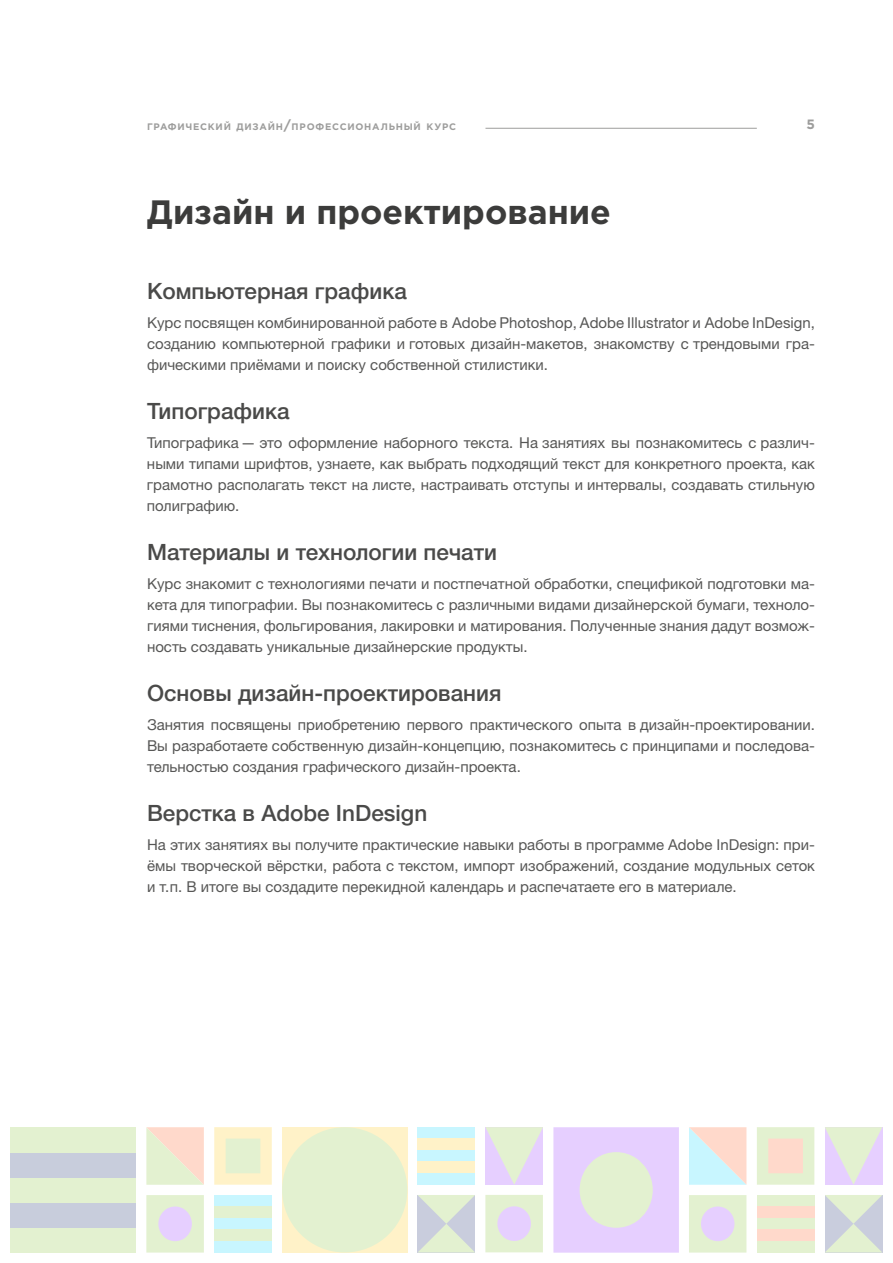
<style>
.page{position:relative;width:893px;height:1263px;background:#fff}
.page>*{position:absolute;margin:0;border:0;box-sizing:border-box;transform-origin:0 0}
.t1{font:700 33.75px "Gotham Pro";color:#3c3c3b}
.t2{font:500 22.5px "Helvetica Neue LTW1 G";color:#4a4a49}
.t3{font:15px/21px "Helvetica Neue LTW1 G";color:#575756;text-align:justify}
.t4{font:700 13.5px "Gotham Pro";color:#9d9d9c}
.t5{font:700 9.45px "Gotham Pro";letter-spacing:.08em;color:#9d9d9c}
.s1{font-size:13.5px}
</style>
<div class="page">
<hr style="left:485px;top:128px;width:272px;height:1px;background:#9d9d9c">
<svg style="left:214px;top:1127px;width:58px;height:58px;background:#f4f1cb"></svg>
<svg style="left:757px;top:1127px;width:57px;height:58px;background:#ede8ce"></svg>
<svg style="left:553px;top:1127px;width:126px;height:126px;background:#e5d9f2"></svg>
<svg style="left:146px;top:1195px;width:58px;height:57px;background:#e4e7dd"></svg>
<svg style="left:689px;top:1195px;width:57px;height:57px;background:#e3e7dd"></svg>
<svg style="left:485px;top:1195px;width:58px;height:57px;background:#e4e7dd"></svg>
<svg style="left:485px;top:1127px;width:58px;height:58px;background:#e4dfe7"></svg>
<svg style="left:825px;top:1127px;width:57px;height:58px;background:#e4e0e7"></svg>
<div style="left:214px;top:1195px;width:58px;height:11px;background:#c8f6ff"></div>
<div style="left:214px;top:1206px;width:58px;height:12px;background:#e3f1d0"></div>
<div style="left:214px;top:1218px;width:58px;height:11px;background:#c8f6ff"></div>
<div style="left:214px;top:1229px;width:58px;height:12px;background:#e3f1d0"></div>
<div style="left:214px;top:1241px;width:58px;height:12px;background:#c8f6ff"></div>
<div style="left:757px;top:1195px;width:57px;height:11px;background:#e3f1d0"></div>
<div style="left:757px;top:1206px;width:57px;height:12px;background:#ffd9cb"></div>
<div style="left:757px;top:1218px;width:57px;height:11px;background:#e3f1d0"></div>
<div style="left:757px;top:1229px;width:57px;height:12px;background:#ffd9cb"></div>
<div style="left:757px;top:1241px;width:57px;height:12px;background:#e3f1d0"></div>
<div style="left:418px;top:1127px;width:57px;height:12px;background:#c8f6ff"></div>
<div style="left:418px;top:1139px;width:57px;height:11px;background:#fff2c8"></div>
<div style="left:418px;top:1150px;width:57px;height:12px;background:#c8f6ff"></div>
<div style="left:418px;top:1161px;width:57px;height:12px;background:#fff2c8"></div>
<div style="left:418px;top:1173px;width:57px;height:12px;background:#c8f6ff"></div>
<div style="left:11px;top:1227px;width:125px;height:25px;background:#e3f1d0"></div>
<div style="left:11px;top:1202px;width:125px;height:25px;background:#c8cddc"></div>
<div style="left:11px;top:1177px;width:125px;height:25px;background:#e3f1d0"></div>
<div style="left:11px;top:1152px;width:125px;height:25px;background:#c8cddc"></div>
<div style="left:11px;top:1127px;width:125px;height:25px;background:#e3f1d0"></div>
<svg style="left:418px;top:1195px;width:57px;height:57px;background:#d6ded6"></svg>
<svg style="left:825px;top:1195px;width:57px;height:57px;background:#d6dfd6"></svg>
<svg style="left:146px;top:1127px;width:58px;height:58px;background:#f1e5ce"></svg>
<svg style="left:689px;top:1127px;width:57px;height:58px;background:#e3e7e5"></svg>
<div style="left:282px;top:1127px;width:125px;height:125px;background:#fff2c8"></div>
<div style="left:282px;top:1127px;width:125px;height:125px;background:#e3f1d0;border-radius:50%"></div>
<p class="t5" style="left:147px;top:121px;width:311px">графический дизайн<span class="s1">/</span>профессиональный курс</p>
<p class="t4" style="left:806px;top:116px;width:10px">5</p>
<h1 class="t1" style="left:147px;top:193px;width:465px">Дизайн и проектирование</h1>
<h2 class="t2" style="left:147px;top:278px;width:261px">Компьютерная графика</h2>
<p class="t3" style="left:147px;top:312px;width:669px">Курс посвящен комбинированной работе в Adobe Photoshop, Adobe Illustrator и Adobe InDesign, созданию компьютерной графики и готовых дизайн-макетов, знакомству с трендовыми гра&shy;фическими приёмами и поиску собственной стилистики.</p>
<h2 class="t2" style="left:147px;top:398px;width:144px">Типографика</h2>
<p class="t3" style="left:147px;top:432px;width:669px">Типографика— это оформление наборного текста. На занятиях вы познакомитесь с различ&shy;ными типами шрифтов, узнаете, как выбрать подходящий текст для конкретного проекта, как грамотно располагать текст на листе, настраивать отступы и интервалы, создавать стильную полиграфию.</p>
<h2 class="t2" style="left:147px;top:539px;width:352px">Материалы и технологии печати</h2>
<p class="t3" style="left:147px;top:573px;width:669px">Курс знакомит с технологиями печати и постпечатной обработки, спецификой подготовки ма&shy;кета для типографии. Вы познакомитесь с различными видами дизайнерской бумаги, техноло&shy;гиями тиснения, фольгирования, лакировки и матирования. Полученные знания дадут возмож&shy;ность создавать уникальные дизайнерские продукты.</p>
<h2 class="t2" style="left:147px;top:680px;width:356px">Основы дизайн-проектирования</h2>
<p class="t3" style="left:147px;top:714px;width:669px">Занятия посвящены приобретению первого практического опыта в дизайн-проектировании.<br>Вы разработаете собственную дизайн-концепцию, познакомитесь с принципами и последова&shy;тельностью создания графического дизайн-проекта.</p>
<h2 class="t2" style="left:147px;top:800px;width:282px">Верстка в Adobe InDesign</h2>
<p class="t3" style="left:147px;top:834px;width:669px">На этих занятиях вы получите практические навыки работы в программе Adobe InDesign: при&shy;ёмы творческой вёрстки, работа с текстом, импорт изображений, создание модульных сеток и т.п. В итоге вы создадите перекидной календарь и распечатаете его в материале.</p>
</div>
